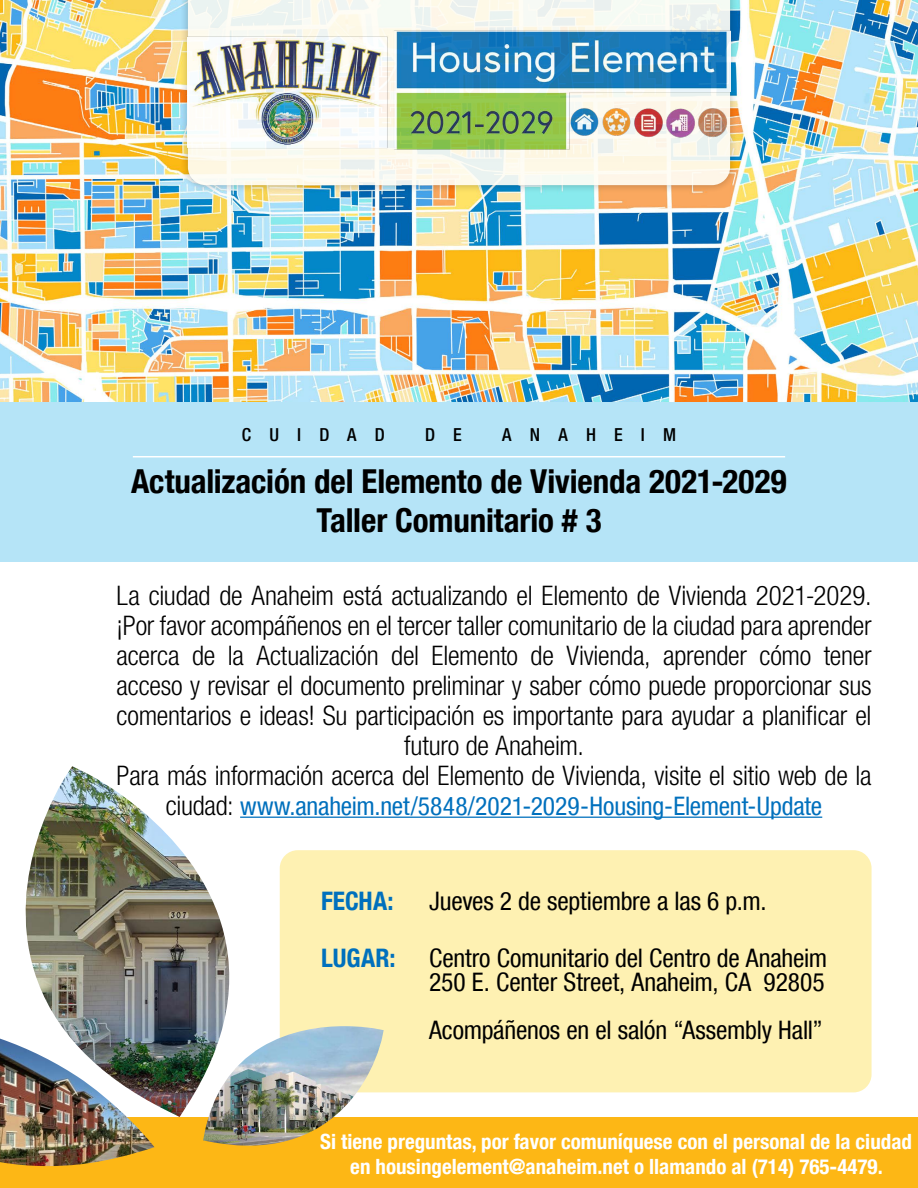
<style>
.page{position:relative;width:918px;height:1188px;background:#fff}
.page>*{position:absolute;margin:0;border:0;box-sizing:border-box;transform-origin:0 0}
.t1{font:700 condensed 33px/39.6px "Helvetica Neue LT Com";letter-spacing:-.005em;color:#000;text-align:center}
.t2{font:300 condensed 27px/30px "Helvetica Neue LT Com";letter-spacing:-.01em;color:#000;text-align:center}
.t3{font:condensed 25.5px/24px "Helvetica Neue LT Com";letter-spacing:-.005em;color:#000}
.t4{font:condensed 25.5px "Helvetica Neue LT Com";letter-spacing:-.005em;color:#0070bd}
.t5{font:700 condensed 25.5px "Helvetica Neue LT Com";color:#0070bd}
.t6{font:700 condensed 21px/25.2px "Helvetica Neue LT Com";color:#fff;text-align:center}
.t7{font:500 condensed 18px "Helvetica Neue LT Com";letter-spacing:1.01em;color:#000}
.s1{font-weight:300;font-size:27px;color:#000}
</style>
<div class="page">
<img style="left:0;top:0;width:918px;height:402px">
<div style="left:0;top:402px;width:918px;height:160px;background:#b5e4f7"></div>
<div style="left:0;top:1117px;width:918px;height:71px;background:#fdb715"></div>
<div style="left:180px;top:0;width:558px;height:193px;background:#000;opacity:.25"></div>
<svg style="left:188px;top:0;width:542px;height:185px;fill:#fdf9f1"></svg>
<img style="left:188px;top:26px;width:542px;height:136px">
<div style="left:280px;top:850px;width:592px;height:242px;background:#fef1b2;border-radius:18px"></div>
<hr style="left:240px;top:817px;width:582px;height:1px;background:#0070bd">
<hr style="left:133px;top:456px;width:652px;height:1px;background:#fff">
<img style="left:0;top:1039px;width:155px;height:127px">
<img style="left:24px;top:766px;width:206px;height:351px">
<img style="left:203px;top:1026px;width:181px;height:120px">
<p class="t7" style="left:242px;top:424px;width:144px">CUIDAD</p>
<p class="t7" style="left:425px;top:424px;width:38px">D E</p>
<p class="t7" style="left:502px;top:424px;width:175px">ANAHEIM</p>
<p class="t1" style="left:131px;top:461px;width:657px">Actualización del Elemento de Vivienda 2021-2029<br>Taller Comunitario # 3</p>
<p class="t2" style="left:117px;top:581px;width:757px">La ciudad de Anaheim está actualizando el Elemento de Vivienda 2021-2029. ¡Por favor acompáñenos en el tercer taller comunitario de la ciudad para aprender acerca de la Actualización del Elemento de Vivienda, aprender cómo tener acceso y revisar el documento preliminar y saber cómo puede proporcionar sus comentarios e ideas! Su participación es importante para ayudar a planificar el futuro de Anaheim.<br>Para más información acerca del Elemento de Vivienda, visite el sitio web de la</p>
<p class="t4" style="left:166px;top:791px;width:658px"><span class="s1">ciudad:</span> www.anaheim.net/5848/2021-2029-Housing-Element-Update</p>
<p class="t5" style="left:321px;top:885px;width:74px">FECHA:</p>
<p class="t3" style="left:429px;top:888px;width:339px">Jueves 2 de septiembre a las 6 p.m.</p>
<p class="t5" style="left:321px;top:943px;width:76px">LUGAR:</p>
<p class="t3" style="left:429px;top:946px;width:400px">Centro Comunitario del Centro de Anaheim<br>250 E. Center Street, Anaheim, CA 92805</p>
<p class="t3" style="left:429px;top:1018px;width:395px">Acompáñenos en el salón “Assembly Hall”</p>
<p class="t6" style="left:320px;top:1129px;width:593px">Si tiene preguntas, por favor comuníquese con el personal de la ciudad en housingelement@anaheim.net o llamando al (714) 765-4479.</p>
</div>
